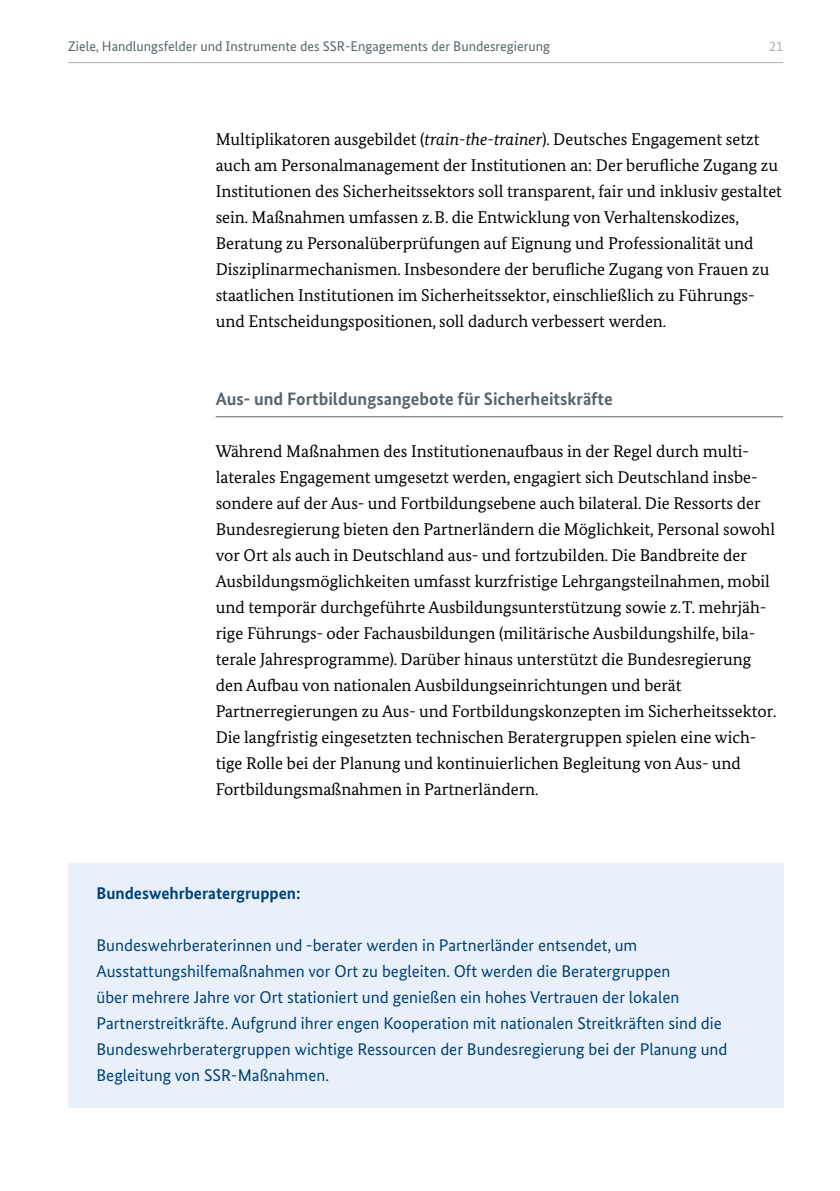
<style>
.page{position:relative;width:840px;height:1191px;background:#fff}
.page>*{position:absolute;margin:0;border:0;box-sizing:border-box;transform-origin:0 0}
.t1{font:700 18px "Bundes Sans";color:#57656c}
.Fließtext{font:17px/26px "Bundes Serif";color:#000}
.Kasten{font:17px/26px "Bundes Sans";color:#004376}
.Kasten_Überschrift{font:700 17px "Bundes Sans";color:#004376}
.t2{font:14px "Bundes Sans";color:#57656c}
.t3{font:14px "Bundes Sans";color:#a9b4bb}
.s1{font-style:italic}
</style>
<div class="page">
<hr style="left:68px;top:62px;width:714px;height:1px;background:#a9b4bb">
<hr style="left:215px;top:416px;width:567px;height:1px;background:#57656c">
<div style="left:68px;top:863px;width:714px;height:63px;background:#e9f0fa"></div>
<div style="left:68px;top:921px;width:714px;height:187px;background:#e9f0fa"></div>
<p class="t2" style="left:68px;top:38px;width:483px">Ziele, Handlungsfelder und Instrumente des SSR-Engagements der Bundesregierung</p>
<p class="t3" style="left:768px;top:38px;width:15px">21</p>
<p class="Fließtext" style="left:215px;top:126px;width:567px">Multiplikatoren ausgebildet (<span class="s1">train-the-trainer</span>). Deutsches Engagement setzt auch am Personalmanagement der Institutionen an: Der berufliche Zugang zu Institutionen des Sicherheitssektors soll transparent, fair und inklusiv gestaltet sein. Maßnahmen umfassen z.B. die Entwicklung von Verhaltenskodizes, Beratung zu Personalüberprüfungen auf Eignung und Professionalität und Disziplinarmechanismen. Insbesondere der berufliche Zugang von Frauen zu staatlichen Institutionen im Sicherheitssektor, einschließlich zu Führungs&shy;und Entscheidungspositionen, soll dadurch verbessert werden.</p>
<h4 class="t1" style="left:215px;top:388px;width:398px">Aus- und Fortbildungsangebote für Sicherheitskräfte</h4>
<p class="Fließtext" style="left:215px;top:438px;width:562px">Während Maßnahmen des Institutionenaufbaus in der Regel durch multi&shy;laterales Engagement umgesetzt werden, engagiert sich Deutschland insbe&shy;sondere auf der Aus- und Fortbildungsebene auch bilateral. Die Ressorts der Bundesregierung bieten den Partnerländern die Möglichkeit, Personal sowohl vor Ort als auch in Deutschland aus- und fortzubilden. Die Bandbreite der Ausbildungsmöglichkeiten umfasst kurzfristige Lehrgangsteilnahmen, mobil und temporär durchgeführte Ausbildungsunterstützung sowie z.T. mehrjäh&shy;rige Führungs- oder Fachausbildungen (militärische Ausbildungshilfe, bila&shy;terale Jahresprogramme). Darüber hinaus unterstützt die Bundesregierung den Aufbau von nationalen Ausbildungseinrichtungen und berät Partnerregierungen zu Aus- und Fortbildungskonzepten im Sicherheitssektor.<br>Die langfristig eingesetzten technischen Beratergruppen spielen eine wich&shy;tige Rolle bei der Planung und kontinuierlichen Begleitung von Aus- und Fortbildungsmaßnahmen in Partnerländern.</p>
<p class="Kasten_Überschrift" style="left:96px;top:883px;width:205px">Bundeswehrberatergruppen:</p>
<p class="Kasten" style="left:96px;top:932px;width:632px">Bundeswehrberaterinnen und -berater werden in Partnerländer entsendet, um Ausstattungshilfemaßnahmen vor Ort zu begleiten. Oft werden die Beratergruppen<br>über mehrere Jahre vor Ort stationiert und genießen ein hohes Vertrauen der lokalen Partnerstreitkräfte. Aufgrund ihrer engen Kooperation mit nationalen Streitkräften sind die Bundeswehrberatergruppen wichtige Ressourcen der Bundesregierung bei der Planung und Begleitung von SSR-Maßnahmen.</p>
</div>
